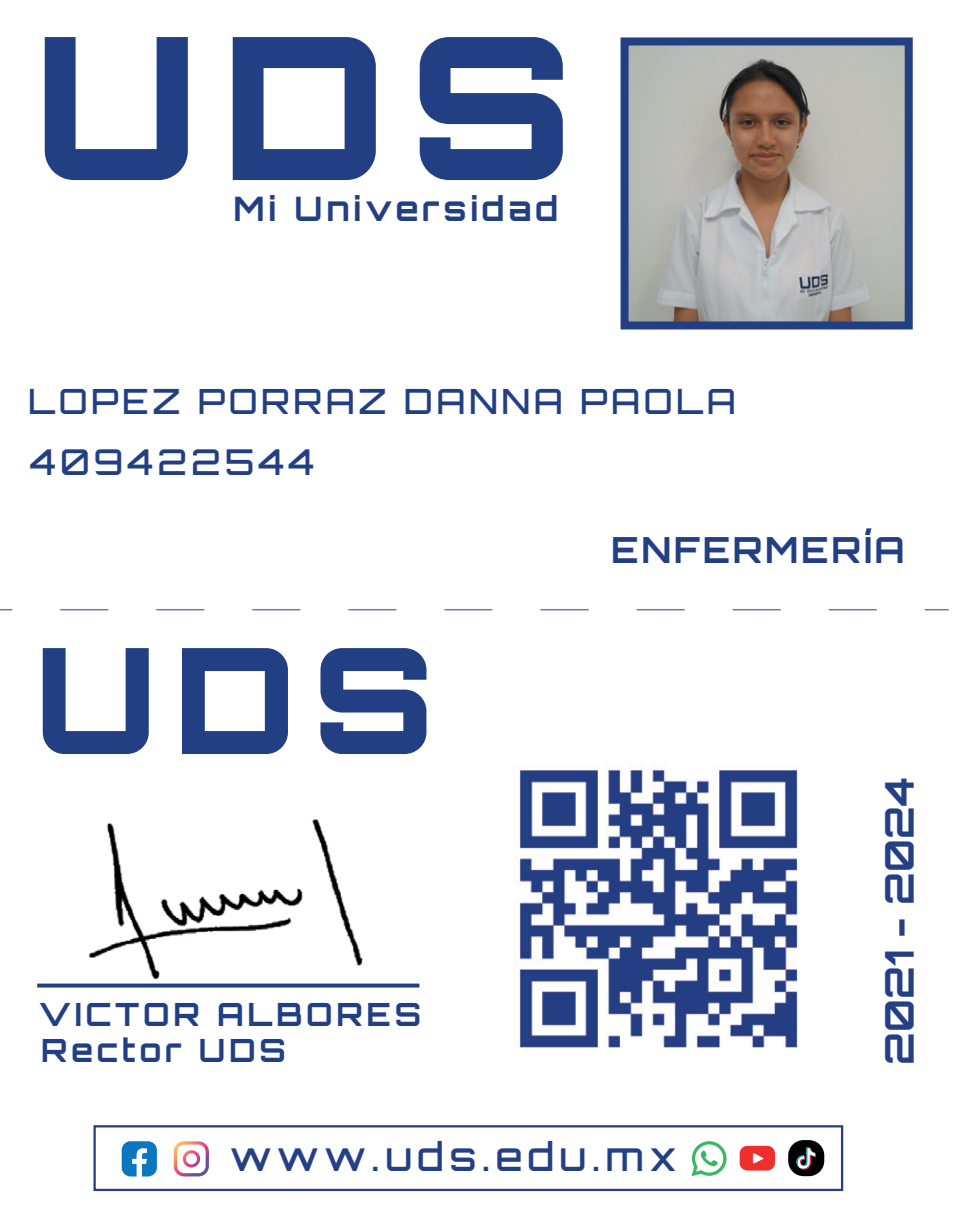
<style>
.page{position:relative;width:966px;height:1227px;background:#fff}
.page>*{position:absolute;margin:0;border:0;box-sizing:border-box;transform-origin:0 0}
.t1{font:700 39.6px "Orbitron";color:#243f84}
.t2{font:500 39.2px "Orbitron";letter-spacing:.135em;color:#243f84}
.t3{font:700 36px "Orbitron";letter-spacing:.075em;color:#233f83}
.t4{font:500 35.6px "Orbitron";letter-spacing:.115em;color:#233f83}
.t5{font:500 34.8px "Orbitron";letter-spacing:.1em;color:#233f83}
.t6{font:700 33.6px "Orbitron";letter-spacing:.115em;color:#233f83}
.t7{font:700 32px/36px "Orbitron";letter-spacing:.115em;color:#233f83}
</style>
<div class="page">
<img style="left:629px;top:46px;width:274px;height:274px">
<div style="left:620px;top:37px;width:292px;height:292px;border:8px solid #233f83"></div>
<svg style="left:45px;top:37px;width:143px;height:143px"></svg>
<svg style="left:233px;top:37px;width:143px;height:143px"></svg>
<svg style="left:419px;top:37px;width:143px;height:143px"></svg>
<svg style="left:43px;top:648px;width:106px;height:106px"></svg>
<svg style="left:182px;top:648px;width:106px;height:106px"></svg>
<svg style="left:320px;top:648px;width:106px;height:106px"></svg>
<div style="left:37px;top:983px;width:382px;height:4px;border:2px solid #233f83"></div>
<img style="left:81px;top:819px;width:288px;height:169px">
<svg style="left:174px;top:1141px;width:35px;height:35px"></svg>
<svg style="left:691px;top:1141px;width:35px;height:35px"></svg>
<svg style="left:739px;top:1146px;width:36px;height:24px"></svg>
<div style="left:93px;top:1125px;width:750px;height:66px;border:2px solid #243f84"></div>
<div style="left:788px;top:1140px;width:36px;height:36px;background:#000001;border-radius:15px"></div>
<svg style="left:796px;top:1147px;width:20px;height:22px"></svg>
<img style="left:518px;top:767px;width:280px;height:281px">
<svg style="left:0;top:609px;width:12px;height:1px"></svg>
<svg style="left:60px;top:609px;width:817px;height:1px"></svg>
<svg style="left:924px;top:609px;width:24px;height:1px"></svg>
<svg style="left:122px;top:1141px;width:35px;height:35px"></svg>
<p class="t6" style="left:233px;top:188px;width:326px">Mi Universidad</p>
<p class="t5" style="left:28px;top:380px;width:709px">LOPEZ PORRAZ DANNA PAOLA</p>
<p class="t4" style="left:30px;top:439px;width:286px">409422544</p>
<p class="t7" style="left:39px;top:996px;width:383px">VICTOR ALBORES<br>Rector UDS</p>
<p class="t3" style="left:611px;top:528px;width:295px">ENFERMERÍA</p>
<p class="t1" style="left:875px;top:1064px;width:289px;rotate:-90deg">2021 - 2024</p>
<p class="t2" style="left:230px;top:1132px;width:448px">www.uds.edu.mx</p>
</div>
